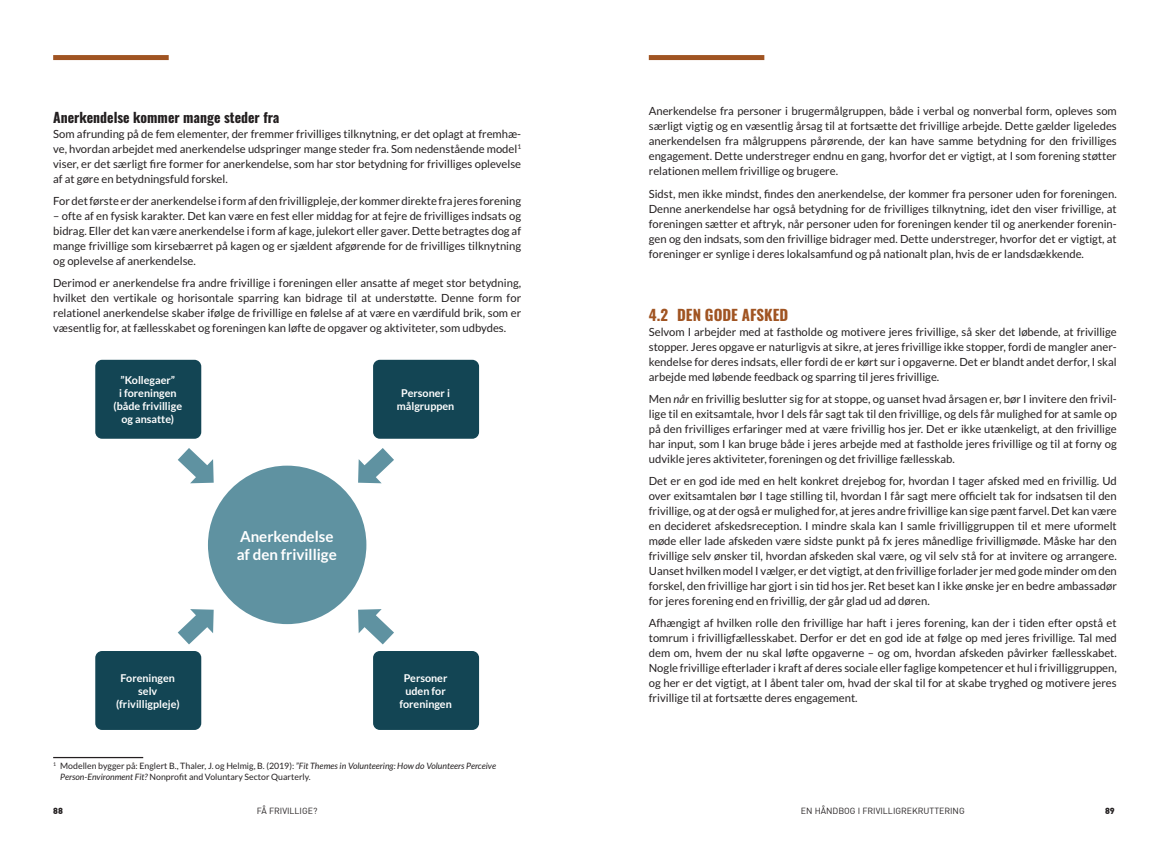
<style>
.page{position:relative;width:1170px;height:851px;background:#fff}
.page>*{position:absolute;margin:0;border:0;box-sizing:border-box;transform-origin:0 0}
.t1{font:700 15.12px/17.9px "Lato";color:#fff}
.t2{font:700 15px "Oswald";color:#a05422}
.t3{font:700 13.75px "Oswald";color:#231f20}
.t4{font:11.25px/15px "Lato";color:#231f20;text-align:justify}
.t5{font:700 10.75px/13.1px "Lato";color:#fff;text-align:center}
.t6{font:8.75px/11.2px "Lato";color:#231f20}
.t7{font:8.75px "DIN Offc";color:#231f20}
.t8{font:900 8.75px "DIN Offc";color:#231f20}
.s1{font-style:italic}
</style>
<div class="page">
<div style="left:648px;top:55px;width:116px;height:5px;background:#a05422"></div>
<div style="left:53px;top:55px;width:116px;height:5px;background:#a05422"></div>
<div style="left:208px;top:465px;width:158px;height:159px;background:#5f92a1;border-radius:50%"></div>
<div style="left:373px;top:651px;width:106px;height:78px;background:#134554;border-radius:7px"></div>
<div style="left:373px;top:360px;width:106px;height:78px;background:#134554;border-radius:7px"></div>
<div style="left:95px;top:360px;width:106px;height:78px;background:#134554;border-radius:7px"></div>
<div style="left:95px;top:651px;width:106px;height:78px;background:#134554;border-radius:7px"></div>
<svg style="left:358px;top:448px;width:36px;height:35px"></svg>
<svg style="left:178px;top:448px;width:36px;height:35px"></svg>
<svg style="left:358px;top:609px;width:36px;height:35px"></svg>
<svg style="left:178px;top:609px;width:36px;height:35px"></svg>
<hr style="left:53px;top:756px;width:90px;height:2px;background:#231f20">
<p class="t3" style="left:53px;top:110px;width:228px">Anerkendelse kommer mange steder fra</p>
<p class="t4" style="left:53px;top:126px;width:469px">Som afrunding på de fem elementer, der fremmer frivilliges tilknytning, er det oplagt at fremhæ&shy;ve, hvordan arbejdet med anerkendelse udspringer mange steder fra. Som nedenstående model<sup>1 </sup>viser, er det særligt fire former for anerkendelse, som har stor betydning for frivilliges oplevelse af at gøre en betydningsfuld forskel.</p>
<p class="t4" style="left:53px;top:193px;width:469px">For det første er der anerkendelse i form af den frivilligpleje, der kommer direkte fra jeres forening</p>
<p class="t4" style="left:53px;top:208px;width:469px">– ofte af en fysisk karakter. Det kan være en fest eller middag for at fejre de frivilliges indsats og bidrag. Eller det kan være anerkendelse i form af kage, julekort eller gaver. Dette betragtes dog af mange frivillige som kirsebærret på kagen og er sjældent afgørende for de frivilliges tilknytning og oplevelse af anerkendelse.</p>
<p class="t4" style="left:53px;top:275px;width:469px">Derimod er anerkendelse fra andre frivillige i foreningen eller ansatte af meget stor betydning, hvilket den vertikale og horisontale sparring kan bidrage til at understøtte. Denne form for relationel anerkendelse skaber ifølge de frivillige en følelse af at være en værdifuld brik, som er væsentlig for, at fællesskabet og foreningen kan løfte de opgaver og aktiviteter, som udbydes.</p>
<p class="t5" style="left:113px;top:373px;width:70px">”Kollegaer”<br>i foreningen (både frivillige og ansatte)</p>
<p class="t5" style="left:116px;top:671px;width:65px">Foreningen selv (frivilligpleje)</p>
<h1 class="t1" style="left:237px;top:527px;width:101px">Anerkendelse af den frivillige</h1>
<p class="t5" style="left:397px;top:386px;width:59px">Personer i målgruppen</p>
<p class="t5" style="left:399px;top:671px;width:54px">Personer uden for foreningen</p>
<p class="t6" style="left:60px;top:759px;width:437px;text-indent:-7px"><sup>1</sup> Modellen bygger på: Englert B., Thaler, J. og Helmig, B. (2019): <span class="s1">”Fit Themes in Volunteering: How do Volunteers Perceive<br>Person-Environment Fit?</span> Nonprofit and Voluntary Sector Quarterly.</p>
<p class="t4" style="left:648px;top:104px;width:469px">Anerkendelse fra personer i brugermålgruppen, både i verbal og nonverbal form, opleves som særligt vigtig og en væsentlig årsag til at fortsætte det frivillige arbejde. Dette gælder ligeledes anerkendelsen fra målgruppens pårørende, der kan have samme betydning for den frivilliges engagement. Dette understreger endnu en gang, hvorfor det er vigtigt, at I som forening støtter relationen mellem frivillige og brugere.</p>
<p class="t4" style="left:648px;top:186px;width:469px">Sidst, men ikke mindst, findes den anerkendelse, der kommer fra personer uden for foreningen.<br>Denne anerkendelse har også betydning for de frivilliges tilknytning, idet den viser frivillige, at foreningen sætter et aftryk, når personer uden for foreningen kender til og anerkender forenin&shy;gen og den indsats, som den frivillige bidrager med. Dette understreger, hvorfor det er vigtigt, at foreninger er synlige i deres lokalsamfund og på nationalt plan, hvis de er landsdækkende.</p>
<h2 class="t2" style="left:648px;top:307px;width:141px">4.2 DEN GODE AFSKED</h2>
<p class="t4" style="left:648px;top:324px;width:469px">Selvom I arbejder med at fastholde og motivere jeres frivillige, så sker det løbende, at frivillige stopper. Jeres opgave er naturligvis at sikre, at jeres frivillige ikke stopper, fordi de mangler aner&shy;kendelse for deres indsats, eller fordi de er kørt sur i opgaverne. Det er blandt andet derfor, I skal arbejde med løbende feedback og sparring til jeres frivillige.</p>
<p class="t4" style="left:648px;top:391px;width:469px">Men <span class="s1">når</span> en frivillig beslutter sig for at stoppe, og uanset hvad årsagen er, bør I invitere den frivil&shy;lige til en exitsamtale, hvor I dels får sagt tak til den frivillige, og dels får mulighed for at samle op på den frivilliges erfaringer med at være frivillig hos jer. Det er ikke utænkeligt, at den frivillige har input, som I kan bruge både i jeres arbejde med at fastholde jeres frivillige og til at forny og udvikle jeres aktiviteter, foreningen og det frivillige fællesskab.</p>
<p class="t4" style="left:648px;top:473px;width:469px">Det er en god ide med en helt konkret drejebog for, hvordan I tager afsked med en frivillig. Ud over exitsamtalen bør I tage stilling til, hvordan I får sagt mere officielt tak for indsatsen til den frivillige, og at der også er mulighed for, at jeres andre frivillige kan sige pænt farvel. Det kan være en decideret afskedsreception. I mindre skala kan I samle frivilliggruppen til et mere uformelt møde eller lade afskeden være sidste punkt på fx jeres månedlige frivilligmøde. Måske har den frivillige selv ønsker til, hvordan afskeden skal være, og vil selv stå for at invitere og arrangere.<br>Uanset hvilken model I vælger, er det vigtigt, at den frivillige forlader jer med gode minder om den forskel, den frivillige har gjort i sin tid hos jer. Ret beset kan I ikke ønske jer en bedre ambassadør for jeres forening end en frivillig, der går glad ud ad døren.</p>
<p class="t4" style="left:648px;top:615px;width:469px">Afhængigt af hvilken rolle den frivillige har haft i jeres forening, kan der i tiden efter opstå et tomrum i frivilligfællesskabet. Derfor er det en god ide at følge op med jeres frivillige. Tal med dem om, hvem der nu skal løfte opgaverne – og om, hvordan afskeden påvirker fællesskabet.<br>Nogle frivillige efterlader i kraft af deres sociale eller faglige kompetencer et hul i frivilliggruppen, og her er det vigtigt, at I åbent taler om, hvad der skal til for at skabe tryghed og motivere jeres frivillige til at fortsætte deres engagement.</p>
<p class="t8" style="left:53px;top:805px;width:11px">88</p>
<p class="t7" style="left:257px;top:805px;width:62px">FÅ FRIVILLIGE?</p>
<p class="t7" style="left:800px;top:805px;width:165px">EN HÅNDBOG I FRIVILLIGREKRUTTERING</p>
<p class="t8" style="left:1104px;top:805px;width:11px">89</p>
</div>
